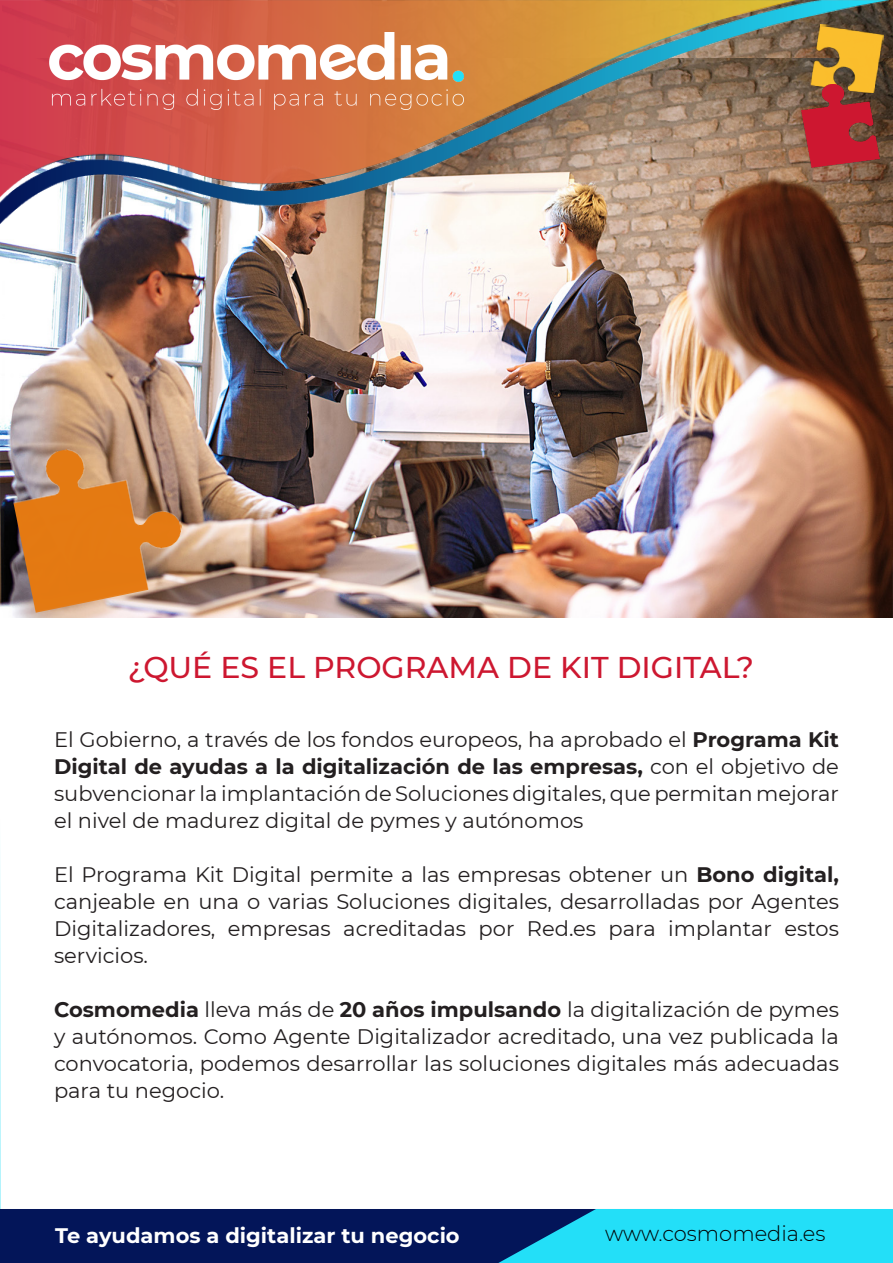
<style>
.page{position:relative;width:893px;height:1263px;background:#fff}
.page>*{position:absolute;margin:0;border:0;box-sizing:border-box;transform-origin:0 0}
.t1{font:500 30px "Montserrat";color:#cd1730}
.t2{font:21px/27px "Montserrat";color:#231f20;text-align:justify}
.t3{font:700 21px "Montserrat";color:#fff}
.t4{font:300 21px "Montserrat";color:#000001}
.s1{font-weight:700}
</style>
<div class="page">
<hr style="left:0;top:814px;width:1px;height:449px;background:#23dff8">
<img style="left:0;top:59px;width:893px;height:559px">
<svg style="left:0;top:1209px;width:893px;height:54px;background:#0f6396"></svg>
<img style="left:5px;top:430px;width:188px;height:183px">
<img style="left:0;top:0;width:889px;height:225px">
<img style="left:50px;top:33px;width:414px;height:77px">
<p class="t1" style="left:128px;top:647px;width:628px">¿QUÉ ES EL PROGRAMA DE KIT DIGITAL?</p>
<p class="t2" style="left:54px;top:725px;width:786px">El Gobierno, a través de los fondos europeos, ha aprobado el <span class="s1">Programa Kit Digital de ayudas a la digitalización de las empresas,</span> con el objetivo de subvencionar la implantación de Soluciones digitales, que permitan mejorar el nivel de madurez digital de pymes y autónomos</p>
<p class="t2" style="left:54px;top:860px;width:786px">El Programa Kit Digital permite a las empresas obtener un <span class="s1">Bono digital, </span>canjeable en una o varias Soluciones digitales, desarrolladas por Agentes Digitalizadores, empresas acreditadas por Red.es para implantar estos servicios.</p>
<p class="t2" style="left:54px;top:995px;width:786px"><span class="s1">Cosmomedia</span> lleva más de <span class="s1">20 años impulsando</span> la digitalización de pymes y autónomos. Como Agente Digitalizador acreditado, una vez publicada la convocatoria, podemos desarrollar las soluciones digitales más adecuadas para tu negocio.</p>
<p class="t3" style="left:55px;top:1220px;width:406px">Te ayudamos a digitalizar tu negocio</p>
<p class="t4" style="left:605px;top:1219px;width:222px">www.cosmomedia.es</p>
</div>
